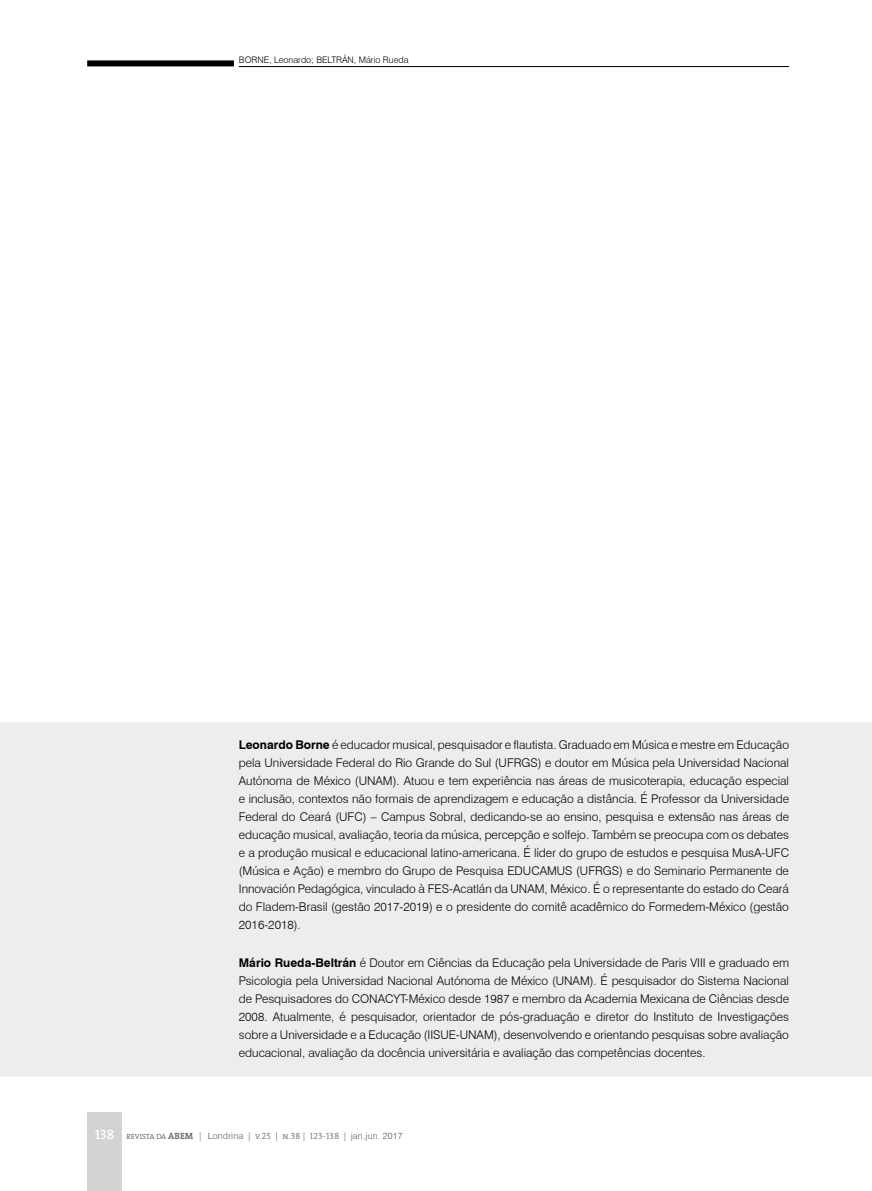
<style>
.page{position:relative;width:872px;height:1191px;background:#fff}
.page>*{position:absolute;margin:0;border:0;box-sizing:border-box;transform-origin:0 0}
.t1{font:300 12px/18px "Swiss 721 BT";color:#000;text-align:justify}
.t2{font:300 9px "Swiss 721 BT";letter-spacing:.02em;color:#58595b}
.t3{font:300 9px "Swiss 721 BT";color:#000}
.s1{font-weight:700}
.s2{font-family:"The Serif Semi Bold Caps";font-weight:400;font-size:13.5px;color:#fff}
.s3{font-family:"The Serif";font-size:7.5px}
.s4{font-family:"The Serif";font-weight:600}
.s5{font-family:"The Serif Light Caps";font-weight:400}
</style>
<div class="page">
<hr style="left:239px;top:66px;width:550px;height:1px;background:#000">
<div style="left:87px;top:60px;width:147px;height:6px;background:#000"></div>
<div style="left:87px;top:1111px;width:35px;height:80px;background:#d1d3d4"></div>
<div style="left:0;top:722px;width:872px;height:354px;background:#ededee"></div>
<p class="t3" style="left:239px;top:54px;width:171px">Borne, Leonardo; Beltrán, Mário Rueda</p>
<p class="t1" style="left:239px;top:736px;width:551px"><span class="s1">Leonardo Borne</span> é educador musical, pesquisador e flautista. Graduado em Música e mestre em Educação pela Universidade Federal do Rio Grande do Sul (UFRGS) e doutor em Música pela Universidad Nacional Autónoma de México (UNAM). Atuou e tem experiência nas áreas de musicoterapia, educação especial e inclusão, contextos não formais de aprendizagem e educação a distância. É Professor da Universidade Federal do Ceará (UFC) – Campus Sobral, dedicando-se ao ensino, pesquisa e extensão nas áreas de educação musical, avaliação, teoria da música, percepção e solfejo. Também se preocupa com os debates e a produção musical e educacional latino-americana. É líder do grupo de estudos e pesquisa MusA-UFC (Música e Ação) e membro do Grupo de Pesquisa EDUCAMUS (UFRGS) e do Seminario Permanente de Innovación Pedagógica, vinculado à FES-Acatlán da UNAM, México. É o representante do estado do Ceará do Fladem-Brasil (gestão 2017-2019) e o presidente do comitê acadêmico do Formedem-México (gestão 2016-2018).</p>
<p class="t1" style="left:239px;top:953px;width:552px"><span class="s1">Mário Rueda-Beltrán</span> é Doutor em Ciências da Educação pela Universidade de Paris VIII e graduado em Psicologia pela Universidad Nacional Autónoma de México (UNAM). É pesquisador do Sistema Nacional de Pesquisadores do CONACYT-México desde 1987 e membro da Academia Mexicana de Ciências desde 2008. Atualmente, é pesquisador, orientador de pós-graduação e diretor do Instituto de Investigações sobre a Universidade e a Educação (IISUE-UNAM), desenvolvendo e orientando pesquisas sobre avaliação educacional, avaliação da docência universitária e avaliação das competências docentes.</p>
<p class="t2" style="left:95px;top:1130px;width:309px"><span class="s2">138</span> <span class="s3">REVISTA DA</span> <span class="s4">ABEM</span> | Londrina <span class="s5">| v.25 | n.38 | 123-138 |</span> jan.jun. 2017</p>
</div>
